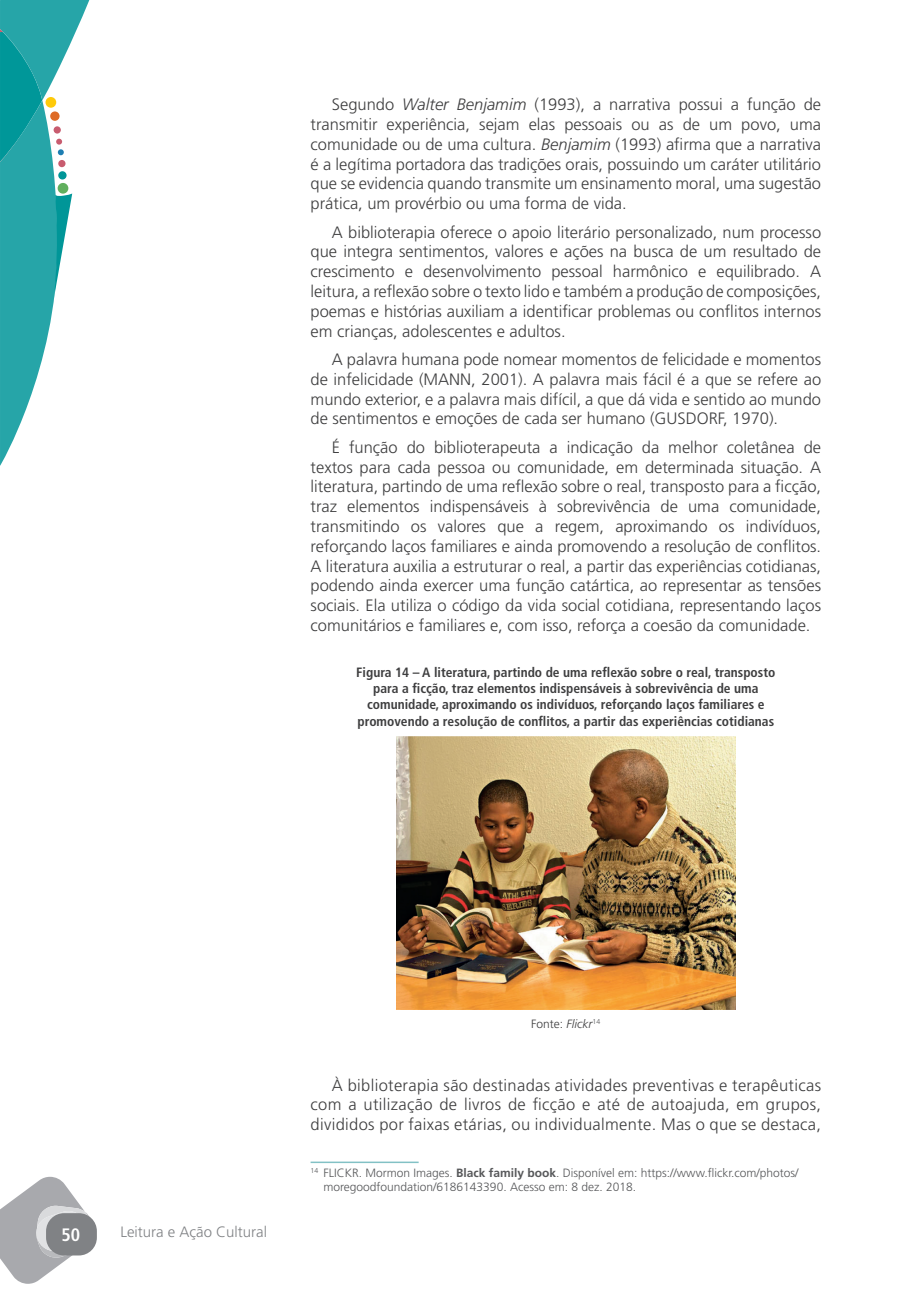
<style>
.page{position:relative;width:919px;height:1289px;background:#fff}
.page>*{position:absolute;margin:0;border:0;box-sizing:border-box;transform-origin:0 0}
.t1{font:700 condensed 18px "Frutiger LT Std";color:#fff}
.t2{font:300 16.5px/19.8px "Frutiger LT Std";color:#3e3e3f;text-align:justify}
.t3{font:300 15px "Frutiger LT Std";color:#808285}
.t4{font:700 condensed 13.5px/16.2px "Frutiger LT Std";color:#3e3e3f;text-align:center}
.t5{font:300 12px/14.4px "Frutiger LT Std";color:#57585a}
.t6{font:300 12px "Frutiger LT Std";color:#3e3e3f}
.s1{font-style:italic}
.s2{font-weight:700}
</style>
<div class="page">
<svg style="left:0;top:0;width:89px;height:466px"></svg>
<svg style="left:0;top:1176px;width:96px;height:107px"></svg>
<div style="left:46px;top:1213px;width:51px;height:42px;background:#808285;border-radius:18px"></div>
<img style="left:396px;top:736px;width:339px;height:273px">
<hr style="left:310px;top:1161px;width:108px;height:2px;background:#82c1c5">
<p class="t2" style="left:310px;top:95px;width:512px;text-indent:21px">Segundo <span class="s1">Walter Be njamim</span> (1993), a narrativa possui a função de transmitir experiência, sejam elas pessoais ou as de um povo, uma comunidade ou de uma cultura. <span class="s1">Benjamim</span> (1993) afirma que a narrativa é a legítima portadora das tradições orais, possuindo um caráter utilitário que se evidencia quando transmite um ensinamento moral, uma sugestão prática, um provérbio ou uma forma de vida.</p>
<p class="t2" style="left:310px;top:222px;width:512px;text-indent:21px">A biblioterapia oferece o apoio literário personalizado, num processo que integra sentimentos, valores e ações na busca de um resultado de crescimento e desenvolvimento pessoal harmônico e equilibrado. A leitura, a reflexão sobre o texto lido e também a produção de composições, poemas e histórias auxiliam a identificar problemas ou conflitos internos em crianças, adolescentes e adultos.</p>
<p class="t2" style="left:310px;top:349px;width:512px;text-indent:21px">A palavra humana pode nomear momentos de felicidade e momentos de infelicidade (MANN, 2001). A palavra mais fácil é a que se refere ao mundo exterior, e a palavra mais difícil, a que dá vida e sentido ao mundo de sentimentos e emoções de cada ser humano (GUSDORF, 1970).</p>
<p class="t2" style="left:310px;top:437px;width:512px;text-indent:21px">É função do biblioterapeuta a indicação da melhor coletânea de textos para cada pessoa ou comunidade, em determinada situação. A literatura, partindo de uma reflexão sobre o real, transposto para a ficção, traz elementos indispensáveis à sobrevivência de uma comunidade, transmitindo os valores que a regem, aproximando os indivíduos, reforçando laços familiares e ainda promovendo a resolução de conflitos.<br>A literatura auxilia a estruturar o real, a partir das experiências cotidianas, podendo ainda exercer uma função catártica, ao representar as tensões sociais. Ela utiliza o código da vida social cotidiana, representando laços comunitários e familiares e, com isso, reforça a coesão da comunidade.</p>
<p class="t4" style="left:356px;top:664px;width:420px">Figura 14 – A literatura, partindo de uma reflexão sobre o real, transposto para a ficção, traz elementos indispensáveis à sobrevivência de uma comunidade, aproximando os indivíduos, reforçando laços familiares e promovendo a resolução de conflitos, a partir das experiências cotidianas</p>
<p class="t1" style="left:61px;top:1223px;width:20px">50</p>
<p class="t3" style="left:120px;top:1223px;width:148px">Leitura e Ação Cultural</p>
<p class="t6" style="left:531px;top:1017px;width:71px">Fonte: <span class="s1">Flickr</span><sup>14</sup></p>
<p class="t2" style="left:310px;top:1075px;width:512px;text-indent:21px">À biblioterapia são destinadas atividades preventivas e terapêuticas com a utilização de livros de ficção e até de autoajuda, em grupos, divididos por faixas etárias, ou individualmente. Mas o que se destaca,</p>
<p class="t5" style="left:323px;top:1165px;width:477px;text-indent:-13px"><sup>14</sup> FLICKR. Mormon Images. <span class="s2">Black family book</span>. Disponível em: https://www.flickr.com/photos/ moregoodfoundation/6186143390. Acesso em: 8 dez. 2018.</p>
</div>
